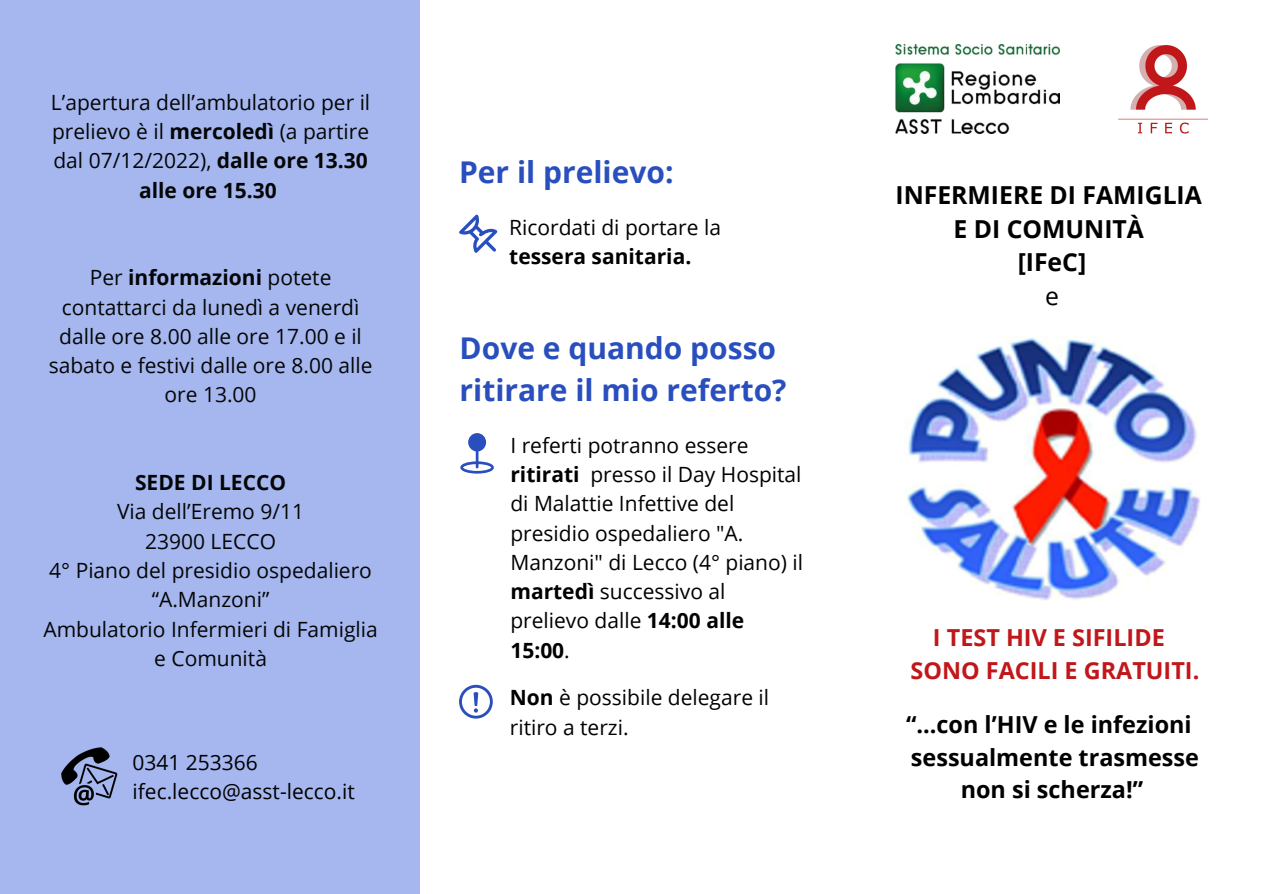
<style>
.page{position:relative;width:1263px;height:894px;background:#fff}
.page>*{position:absolute;margin:0;border:0;box-sizing:border-box;transform-origin:0 0}
.t1{font:700 30px/41.5px "Open Sans";color:#294fbe}
.t2{font:700 24.75px/33.8px "Open Sans";color:#000;text-align:center}
.t3{font:24.75px "Open Sans";color:#000}
.t4{font:700 23.4px/32.5px "Open Sans";color:#000;text-align:center}
.t5{font:700 23.4px/32.5px "Open Sans";color:#c1171b;text-align:center}
.t6{font:21px/29.2px "Open Sans";color:#040606;text-align:center}
.t7{font:21px/29.2px "Open Sans";color:#000}
.t8{font:700 21px "Open Sans";color:#000}
.t9{font:700 21px "Open Sans";color:#040606}
.s1{font-weight:700}
</style>
<div class="page">
<img style="left:1118px;top:45px;width:90px;height:89px">
<img style="left:907px;top:338px;width:293px;height:262px">
<div style="left:0;top:0;width:422px;height:893px;background:#a6b7f0"></div>
<img style="left:895px;top:45px;width:165px;height:89px">
<div style="left:420px;top:0;width:422px;height:893px;background:#fff"></div>
<img style="left:61px;top:747px;width:57px;height:59px">
<svg style="left:460px;top:215px;width:37px;height:38px"></svg>
<svg style="left:460px;top:433px;width:34px;height:40px"></svg>
<svg style="left:459px;top:684px;width:34px;height:34px"></svg>
<p class="t6" style="left:51px;top:87px;width:321px">L’apertura dell’ambulatorio per il prelievo è il <span class="s1">mercoledì</span> (a partire dal 07/12/2022), <span class="s1">dalle ore 13.30 alle ore 15.30</span></p>
<p class="t6" style="left:49px;top:262px;width:325px">Per <span class="s1">informazioni</span> potete contattarci da lunedì a venerdì dalle ore 8.00 alle ore 17.00 e il sabato e festivi dalle ore 8.00 alle ore 13.00</p>
<p class="t9" style="left:135px;top:467px;width:152px">SEDE DI LECCO</p>
<p class="t6" style="left:43px;top:496px;width:336px">Via dell’Eremo 9/11<br>23900 LECCO<br>4° Piano del presidio ospedaliero “A.Manzoni”<br>Ambulatorio Infermieri di Famiglia e Comunità</p>
<p class="t7" style="left:133px;top:747px;width:224px">0341 253366 ifec.lecco@asst-lecco.it</p>
<h1 class="t1" style="left:459px;top:150px;width:216px">Per il prelievo:</h1>
<p class="t7" style="left:509px;top:212px;width:213px">Ricordati di portare la</p>
<p class="t8" style="left:509px;top:242px;width:184px">tessera sanitaria.</p>
<h1 class="t1" style="left:460px;top:326px;width:328px">Dove e quando posso ritirare il mio referto?</h1>
<p class="t7" style="left:510px;top:430px;width:294px">I referti potranno essere <span class="s1">ritirati</span> presso il Day Hospital di Malattie Infettive del presidio ospedaliero "A.<br>Manzoni" di Lecco (4° piano) il <span class="s1">martedì</span> successivo al prelievo dalle <span class="s1">14:00 alle<br>15:00</span>.</p>
<p class="t7" style="left:510px;top:682px;width:261px"><span class="s1">Non</span> è possibile delegare il ritiro a terzi.</p>
<p class="t2" style="left:895px;top:177px;width:308px">INFERMIERE DI FAMIGLIA<br>E DI COMUNITÀ<br>[IFeC]</p>
<p class="t3" style="left:1045px;top:278px;width:15px">e</p>
<p class="t5" style="left:911px;top:620px;width:290px">I TEST HIV E SIFILIDE<br>SONO FACILI E GRATUITI.</p>
<p class="t4" style="left:906px;top:707px;width:294px">“…con l’HIV e le infezioni sessualmente trasmesse non si scherza!”</p>
</div>
